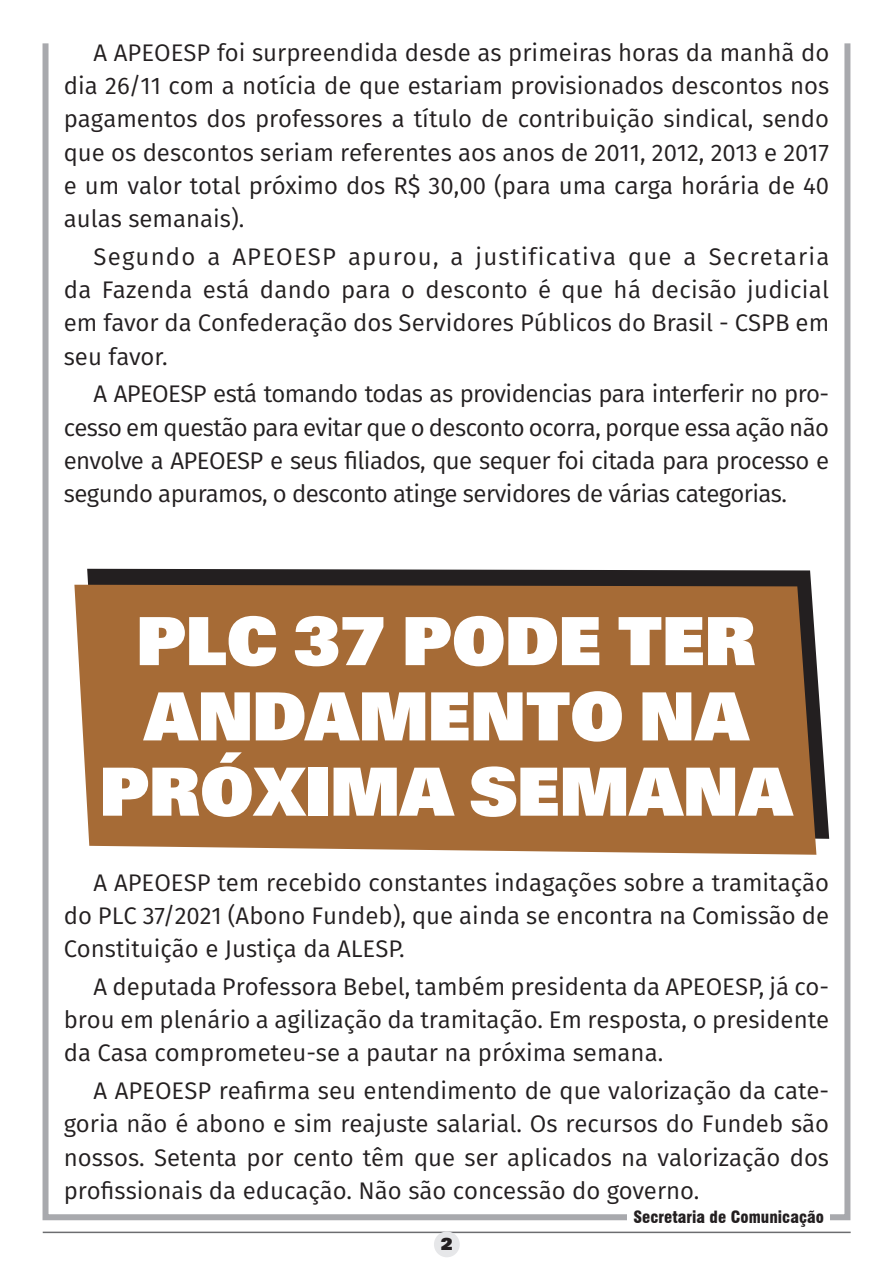
<style>
.page{position:relative;width:893px;height:1263px;background:#fff}
.page>*{position:absolute;margin:0;border:0;box-sizing:border-box;transform-origin:0 0}
.t1{font:700 72px/75.3px "U001 DOT Ultr";color:#fff;text-align:center}
.t2{font:24px/33.3px "Fira Sans";color:#231f20;text-align:justify}
.t3{font:700 18px "U001 DOT Ultr";color:#231f20}
.t4{font:900 condensed 16.5px "Swiss 721 BT";color:#231f20}
</style>
<div class="page">
<div style="left:43px;top:40px;width:807px;height:1180px;border:6px solid #a8a9ad"></div>
<hr style="left:43px;top:1231px;width:808px;height:2px;background:#6c6d70">
<div style="left:434px;top:1231px;width:26px;height:26px;background:#e6e7e9;border-radius:50%"></div>
<div style="left:628px;top:1209px;width:202px;height:18px;background:#fff"></div>
<svg style="left:87px;top:569px;width:742px;height:270px;fill:#231f20"></svg>
<div style="left:74px;top:585px;width:742px;height:270px;background:#a66b36"></div>
<p class="t2" style="left:64px;top:35px;width:767px;text-indent:30px">A APEOESP foi surpreendida desde as primeiras horas da manhã do dia 26/11 com a notícia de que estariam provisionados descontos nos pagamentos dos professores a título de contribuição sindical, sendo que os descontos seriam referentes aos anos de 2011, 2012, 2013 e 2017 e um valor total próximo dos R$ 30,00 (para uma carga horária de 40 aulas semanais).</p>
<p class="t2" style="left:64px;top:239px;width:767px;text-indent:30px">Segundo a APEOESP apurou, a justificativa que a Secretaria da Fazenda está dando para o desconto é que há decisão judicial em favor da Confederação dos Servidores Públicos do Brasil - CSPB em seu favor.</p>
<p class="t2" style="left:64px;top:377px;width:767px;text-indent:30px">A APEOESP está tomando todas as providencias para interferir no pro&shy;cesso em questão para evitar que o desconto ocorra, porque essa ação não envolve a APEOESP e seus filiados, que sequer foi citada para processo e segundo apuramos, o desconto atinge servidores de várias categorias.</p>
<h1 class="t1" style="left:100px;top:603px;width:694px">PLC 37 PODE TER<br>ANDAMENTO NA<br>PRÓXIMA SEMANA</h1>
<p class="t2" style="left:64px;top:865px;width:767px;text-indent:30px">A APEOESP tem recebido constantes indagações sobre a tramitação do PLC 37/2021 (Abono Fundeb), que ainda se encontra na Comissão de Constituição e Justiça da ALESP.</p>
<p class="t2" style="left:64px;top:969px;width:767px;text-indent:30px">A deputada Professora Bebel, também presidenta da APEOESP, já co&shy;brou em plenário a agilização da tramitação. Em resposta, o presidente da Casa comprometeu-se a pautar na próxima semana.</p>
<p class="t2" style="left:64px;top:1073px;width:767px;text-indent:30px">A APEOESP reafirma seu entendimento de que valorização da cate&shy;goria não é abono e sim reajuste salarial. Os recursos do Fundeb são nossos. Setenta por cento têm que ser aplicados na valorização dos profissionais da educação. Não são concessão do governo.</p>
<p class="t3" style="left:441px;top:1233px;width:13px">2</p>
<p class="t4" style="left:633px;top:1207px;width:192px">Secretaria de Comunicação</p>
</div>
